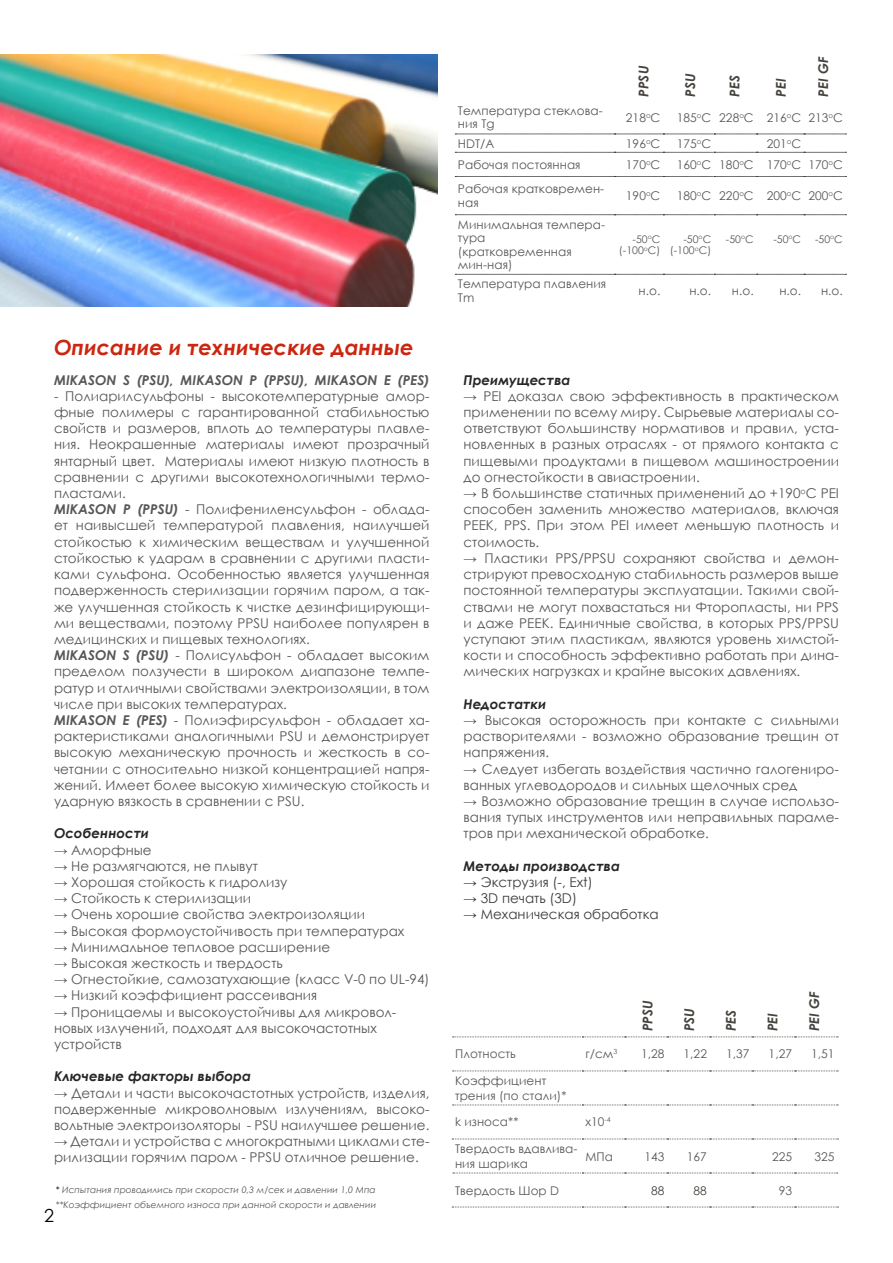
<style>
.page{position:relative;width:893px;height:1263px;background:#fff}
.page>*{position:absolute;margin:0;border:0;box-sizing:border-box;transform-origin:0 0}
.t1{font:italic 700 21px "Century Gothic";color:#cb2610}
.t2{font:18px "Century Gothic";color:#000}
.t3{font:13.5px/16.2px "Century Gothic";color:#575756;text-align:justify}
.t4{font:italic 700 13.5px "Century Gothic";color:#272624}
.t5{font:13.5px "Century Gothic";color:#3c3c3b}
.t6{font:italic 700 13.5px "Century Gothic";color:#575756}
.t7{font:italic 700 13.5px "Century Gothic";letter-spacing:.005em;color:#46433e}
.t8{font:12px/13.5px "Century Gothic";letter-spacing:.005em;color:#575756}
.t9{font:12px "Century Gothic";color:#46433e}
.t10{font:10.5px/11.2px "Century Gothic";letter-spacing:.005em;color:#575756;text-align:right}
.t11{font:italic 9px "Century Gothic";letter-spacing:.005em;color:#575756}
.s1{font-weight:700;font-style:italic}
.s2{color:#000}
</style>
<div class="page">
<img style="left:0;top:55px;width:438px;height:252px">
<svg style="left:455px;top:134px;width:391px;height:1px"></svg>
<svg style="left:455px;top:152px;width:391px;height:1px"></svg>
<svg style="left:455px;top:176px;width:391px;height:1px"></svg>
<svg style="left:455px;top:214px;width:391px;height:1px"></svg>
<svg style="left:455px;top:274px;width:391px;height:1px"></svg>
<svg style="left:452px;top:1036px;width:386px;height:1px"></svg>
<svg style="left:452px;top:1070px;width:386px;height:1px"></svg>
<svg style="left:452px;top:1104px;width:386px;height:1px"></svg>
<svg style="left:452px;top:1138px;width:386px;height:1px"></svg>
<svg style="left:453px;top:1172px;width:385px;height:1px"></svg>
<svg style="left:452px;top:1207px;width:386px;height:1px"></svg>
<p class="t7" style="left:633px;top:97px;width:32px;rotate:-90deg">PPSU</p>
<p class="t7" style="left:680px;top:97px;width:25px;rotate:-90deg">PSU</p>
<p class="t7" style="left:724px;top:97px;width:23px;rotate:-90deg">PES</p>
<p class="t7" style="left:771px;top:97px;width:20px;rotate:-90deg">PEI</p>
<p class="t7" style="left:813px;top:97px;width:42px;rotate:-90deg">PEI GF</p>
<p class="t8" style="left:458px;top:104px;width:146px">Температура стеклова&shy;ния Tg</p>
<p class="t8" style="left:626px;top:110px;width:36px">218<sup>о</sup>С</p>
<p class="t8" style="left:677px;top:110px;width:168px">185<sup>о</sup>С 228<sup>о</sup>С 216<sup>о</sup>С 213<sup>о</sup>С</p>
<p class="t8" style="left:458px;top:136px;width:38px">HDT/A</p>
<p class="t8" style="left:626px;top:136px;width:36px">196<sup>о</sup>С</p>
<p class="t8" style="left:677px;top:136px;width:36px">175<sup>о</sup>С</p>
<p class="t8" style="left:767px;top:136px;width:36px">201<sup>о</sup>С</p>
<p class="t8" style="left:458px;top:158px;width:124px">Рабочая постоянная</p>
<p class="t8" style="left:626px;top:158px;width:36px">170<sup>о</sup>С</p>
<p class="t8" style="left:677px;top:158px;width:168px">160<sup>о</sup>С 180<sup>о</sup>С 170<sup>о</sup>С 170<sup>о</sup>С</p>
<p class="t8" style="left:458px;top:182px;width:148px">Рабочая кратковремен&shy;ная</p>
<p class="t8" style="left:626px;top:189px;width:36px">190<sup>о</sup>С</p>
<p class="t8" style="left:677px;top:189px;width:168px">180<sup>о</sup>С 220<sup>о</sup>С 200<sup>о</sup>С 200<sup>о</sup>С</p>
<p class="t8" style="left:458px;top:217px;width:149px">Минимальная темпера&shy;тура<br>(кратковременная мин-ная)</p>
<p class="t10" style="left:619px;top:233px;width:43px">-50<sup>о</sup>С (-100<sup>о</sup>С)</p>
<p class="t10" style="left:670px;top:233px;width:43px">-50<sup>о</sup>С (-100<sup>о</sup>С)</p>
<p class="t10" style="left:726px;top:233px;width:29px">-50<sup>о</sup>С</p>
<p class="t10" style="left:773px;top:233px;width:29px">-50<sup>о</sup>С</p>
<p class="t10" style="left:815px;top:233px;width:29px">-50<sup>о</sup>С</p>
<h1 class="t1" style="left:54px;top:332px;width:361px">Описание и технические данные</h1>
<p class="t6" style="left:54px;top:369px;width:377px">MIKASON S (PSU), MIKASON P (PPSU), MIKASON E (PES)</p>
<p class="t3" style="left:54px;top:388px;width:377px;text-align:left">- Полиарилсульфоны - высокотемпературные амор&shy;фные полимеры с гарантированной стабильностью свойств и размеров, вплоть до температуры плавле&shy;ния. Неокрашенные материалы имеют прозрачный янтарный цвет. Материалы имеют низкую плотность в сравнении с другими высокотехнологичными термо&shy;пластами.<br><span class="s1">MIKASON P (PPSU)</span> - Полифениленсульфон - облада&shy;ет наивысшей температурой плавления, наилучшей стойкостью к химическим веществам и улучшенной стойкостью к ударам в сравнении с другими пласти&shy;ками сульфона. Особенностью является улучшенная подверженность стерилизации горячим паром, а так&shy;же улучшенная стойкость к чистке дезинфицирующи&shy;ми веществами, поэтому PPSU наиболее популярен в медицинских и пищевых технологиях.<br><span class="s1">MIKASON S (PSU)</span> - Полисульфон - обладает высоким пределом ползучести в широком диапазоне темпе&shy;ратур и отличными свойствами электроизоляции, в том числе при высоких температурах.<br><span class="s1">MIKASON E (PES)</span> - Полиэфирсульфон - обладает ха&shy;рактеристиками аналогичными PSU и демонстрирует высокую механическую прочность и жесткость в со&shy;четании с относительно низкой концентрацией напря&shy;жений. Имеет более высокую химическую стойкость и ударную вязкость в сравнении с PSU.</p>
<p class="t4" style="left:54px;top:823px;width:97px">Особенности</p>
<p class="t3" style="left:54px;top:841px;width:99px">→ Аморфные</p>
<p class="t3" style="left:54px;top:857px;width:205px">→ Не размягчаются, не плывут</p>
<p class="t3" style="left:54px;top:874px;width:235px">→ Хорошая стойкость к гидролизу</p>
<p class="t3" style="left:54px;top:890px;width:199px">→ Стойкость к стерилизации</p>
<p class="t3" style="left:54px;top:906px;width:313px">→ Очень хорошие свойства электроизоляции</p>
<p class="t3" style="left:54px;top:922px;width:352px">→ Высокая формоустойчивость при температурах</p>
<p class="t3" style="left:54px;top:938px;width:278px">→ Минимальное тепловое расширение</p>
<p class="t3" style="left:54px;top:955px;width:230px">→ Высокая жесткость и твердость</p>
<p class="t3" style="left:54px;top:971px;width:377px">→ Огнестойкие, самозатухающие (класс V-0 по UL-94)</p>
<p class="t3" style="left:54px;top:987px;width:265px">→ Низкий коэффициент рассеивания</p>
<p class="t3" style="left:54px;top:1003px;width:344px;text-align:left">→ Проницаемы и высокоустойчивы для микровол&shy;новых излучений, подходят для высокочастотных устройств</p>
<p class="t4" style="left:54px;top:1066px;width:199px">Ключевые факторы выбора</p>
<p class="t3" style="left:54px;top:1084px;width:377px">→ Детали и части высокочастотных устройств, изделия, подверженные микроволновым излучениям, высоко&shy;вольтные электроизоляторы - PSU наилучшее решение.</p>
<p class="t3" style="left:54px;top:1133px;width:377px">→ Детали и устройства с многократными циклами сте&shy;рилизации горячим паром - PPSU отличное решение.</p>
<p class="t8" style="left:458px;top:277px;width:150px">Температура плавления<br>Tm</p>
<p class="t8" style="left:639px;top:284px;width:23px">н.о.</p>
<p class="t8" style="left:689px;top:284px;width:23px">н.о.</p>
<p class="t8" style="left:732px;top:284px;width:23px">н.о.</p>
<p class="t8" style="left:779px;top:284px;width:23px">н.о.</p>
<p class="t8" style="left:821px;top:284px;width:23px">н.о.</p>
<p class="t4" style="left:463px;top:369px;width:108px">Преимущества</p>
<p class="t3" style="left:463px;top:388px;width:377px">→ PEI доказал свою эффективность в практическом применении по всему миру. Сырьевые материалы со&shy;ответствуют большинству нормативов и правил, уста&shy;новленных в разных отраслях - от прямого контакта с пищевыми продуктами в пищевом машиностроении до огнестойкости в авиастроении.</p>
<p class="t3" style="left:463px;top:485px;width:377px">→ В большинстве статичных применений до +190<sup>о</sup>С PEI способен заменить множество материалов, включая PEEK, PPS. При этом PEI имеет меньшую плотность и стоимость.</p>
<p class="t3" style="left:463px;top:550px;width:377px">→ Пластики PPS/PPSU сохраняют свойства и демон&shy;стрируют превосходную стабильность размеров выше постоянной температуры эксплуатации. Такими свой&shy;ствами не могут похвастаться ни Фторопласты, ни PPS и даже PEEK. Единичные свойства, в которых PPS/PPSU уступают этим пластикам, являются уровень химстой&shy;кости и способность эффективно работать при дина&shy;мических нагрузках и крайне высоких давлениях.</p>
<p class="t4" style="left:463px;top:693px;width:84px">Недостатки</p>
<p class="t3" style="left:463px;top:712px;width:377px">→ Высокая осторожность при контакте с сильными растворителями - возможно образование трещин от напряжения.</p>
<p class="t3" style="left:463px;top:760px;width:377px">→ Следует избегать воздействия частично галогениро&shy;ванных углеводородов и сильных щелочных сред</p>
<p class="t3" style="left:463px;top:793px;width:377px">→ Возможно образование трещин в случае использо&shy;вания тупых инструментов или неправильных параме&shy;тров при механической обработке.</p>
<p class="t4" style="left:463px;top:855px;width:158px">Методы производства</p>
<p class="t5" style="left:463px;top:873px;width:131px">→ Экструзия (-, Ext)</p>
<p class="t5" style="left:463px;top:889px;width:115px">→ 3D печать (3D)</p>
<p class="t5" style="left:463px;top:905px;width:197px">→ Механическая обработка</p>
<p class="t7" style="left:637px;top:1031px;width:32px;rotate:-90deg">PPSU</p>
<p class="t7" style="left:679px;top:1031px;width:25px;rotate:-90deg">PSU</p>
<p class="t7" style="left:721px;top:1031px;width:23px;rotate:-90deg">PES</p>
<p class="t7" style="left:762px;top:1031px;width:20px;rotate:-90deg">PEI</p>
<p class="t7" style="left:804px;top:1031px;width:42px;rotate:-90deg">PEI GF</p>
<p class="t8" style="left:455px;top:1047px;width:62px">Плотность</p>
<p class="t8" style="left:585px;top:1047px;width:33px">г/см<sup>3</sup></p>
<p class="t8" style="left:641px;top:1047px;width:25px">1,28</p>
<p class="t8" style="left:684px;top:1047px;width:25px">1,22</p>
<p class="t8" style="left:726px;top:1047px;width:25px">1,37</p>
<p class="t8" style="left:769px;top:1047px;width:25px">1,27</p>
<p class="t8" style="left:811px;top:1047px;width:25px">1,51</p>
<p class="t8" style="left:455px;top:1073px;width:113px;line-height:15px">Коэффициент трения (по стали)*</p>
<p class="t8" style="left:455px;top:1115px;width:65px">k износа**</p>
<p class="t8" style="left:585px;top:1115px;width:27px">х10<sup>-4</sup></p>
<p class="t8" style="left:455px;top:1141px;width:124px;line-height:15px">Твердость вдавлива&shy;ния шарика</p>
<p class="t8" style="left:585px;top:1149px;width:29px">МПа</p>
<p class="t8" style="left:644px;top:1149px;width:22px">143</p>
<p class="t8" style="left:687px;top:1149px;width:22px">167</p>
<p class="t8" style="left:772px;top:1149px;width:22px">225</p>
<p class="t8" style="left:814px;top:1149px;width:22px">325</p>
<p class="t11" style="left:56px;top:1184px;width:321px"><span class="s2">*</span> Испытания проводились при скорости 0,3 м/сек и давлении 1,0 Мпа</p>
<p class="t8" style="left:455px;top:1183px;width:106px">Твердость Шор D</p>
<p class="t9" style="left:651px;top:1182px;width:15px">88</p>
<p class="t9" style="left:694px;top:1182px;width:15px">88</p>
<p class="t8" style="left:779px;top:1183px;width:15px">93</p>
<p class="t11" style="left:56px;top:1199px;width:322px">**Коэффициент объемного износа при данной скорости и давлении</p>
<h2 class="t2" style="left:44px;top:1203px;width:11px">2</h2>
</div>
